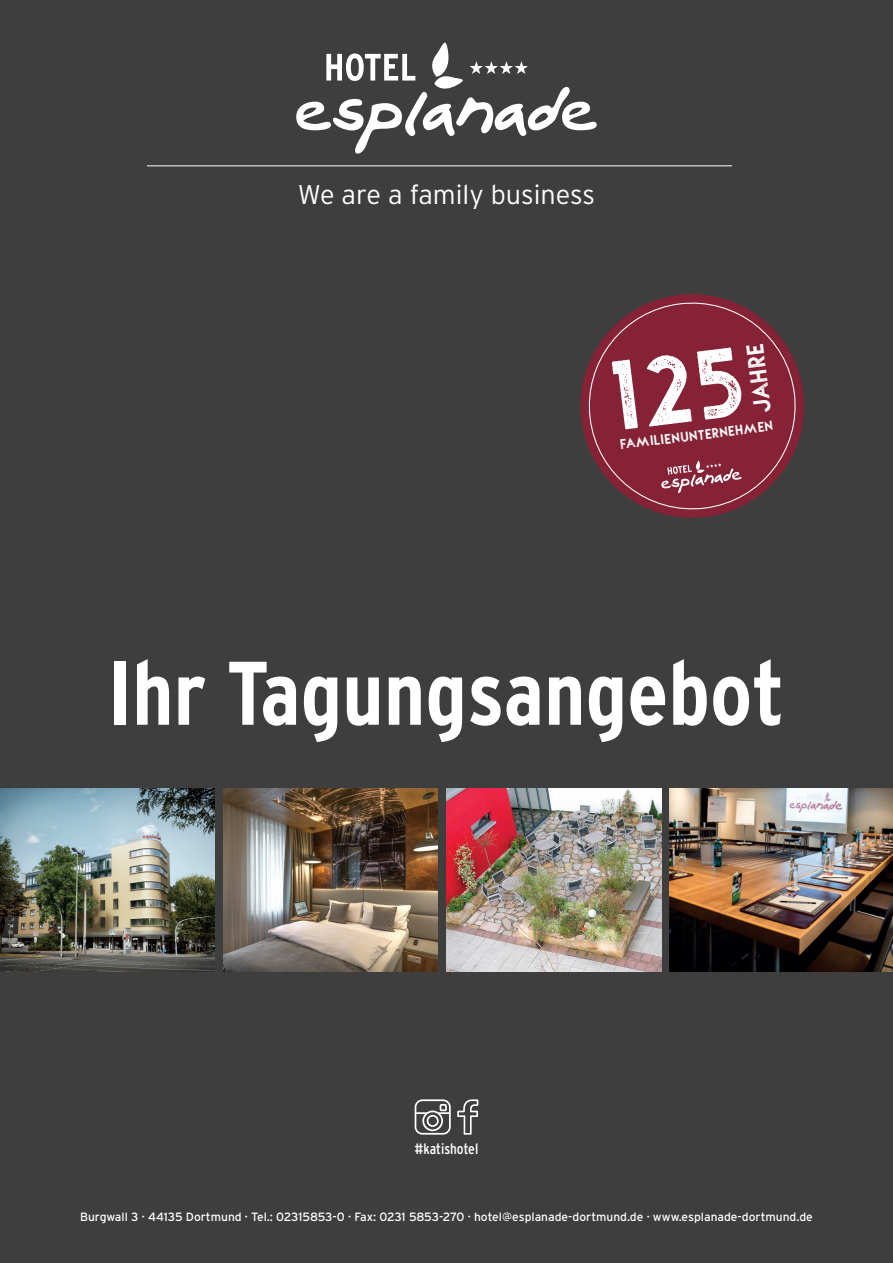
<style>
.page{position:relative;width:893px;height:1263px;background:#3e3e3f}
.page>*{position:absolute;margin:0;border:0;box-sizing:border-box;transform-origin:0 0}
.t1{font:700 90px "Interstate Condensed";color:#fff}
.t2{font:300 27px "Interstate";color:#fff}
.t3{font:700 27px "NOVASTAMP";color:#fff}
.t4{font:700 15.45px "NOVASTAMP";color:#fff}
.t5{font:15px "Interstate Condensed";color:#fff}
.t6{font:12px "Interstate";color:#fff}
</style>
<div class="page">
<img style="left:446px;top:789px;width:215px;height:182px">
<img style="left:670px;top:789px;width:223px;height:183px">
<img style="left:223px;top:789px;width:215px;height:182px">
<img style="left:0;top:789px;width:214px;height:183px">
<hr style="left:147px;top:165px;width:585px;height:1px;background:#fff">
<svg style="left:296px;top:43px;width:301px;height:111px"></svg>
<svg style="left:415px;top:1099px;width:36px;height:35px"></svg>
<svg style="left:457px;top:1099px;width:21px;height:35px"></svg>
<svg style="left:580px;top:294px;width:224px;height:224px"></svg>
<svg style="left:583px;top:297px;width:218px;height:218px"></svg>
<svg style="left:661px;top:459px;width:81px;height:34px;background:#9b4a5a"></svg>
<div style="left:611px;top:347px;width:133px;height:83px;background:#852236"></div>
<h2 class="t2" style="left:298px;top:179px;width:299px">We are a family business</h2>
<h2 class="t3" style="left:748px;top:414px;width:70px;rotate:-97deg">JAHRE</h2>
<p class="t4" style="left:620px;top:436px;width:155px;rotate:-7deg">FAMILIENUNTERNEHMEN</p>
<h1 class="t1" style="left:108px;top:643px;width:678px">Ihr Tagungsangebot</h1>
<p class="t5" style="left:415px;top:1140px;width:65px">#katishotel</p>
<p class="t6" style="left:80px;top:1209px;width:734px">Burgwall 3 · 44135 Dortmund · Tel.: 02315853-0 · Fax: 0231 5853-270 · hotel@esplanade-dortmund.de · www.esplanade-dortmund.de</p>
</div>
